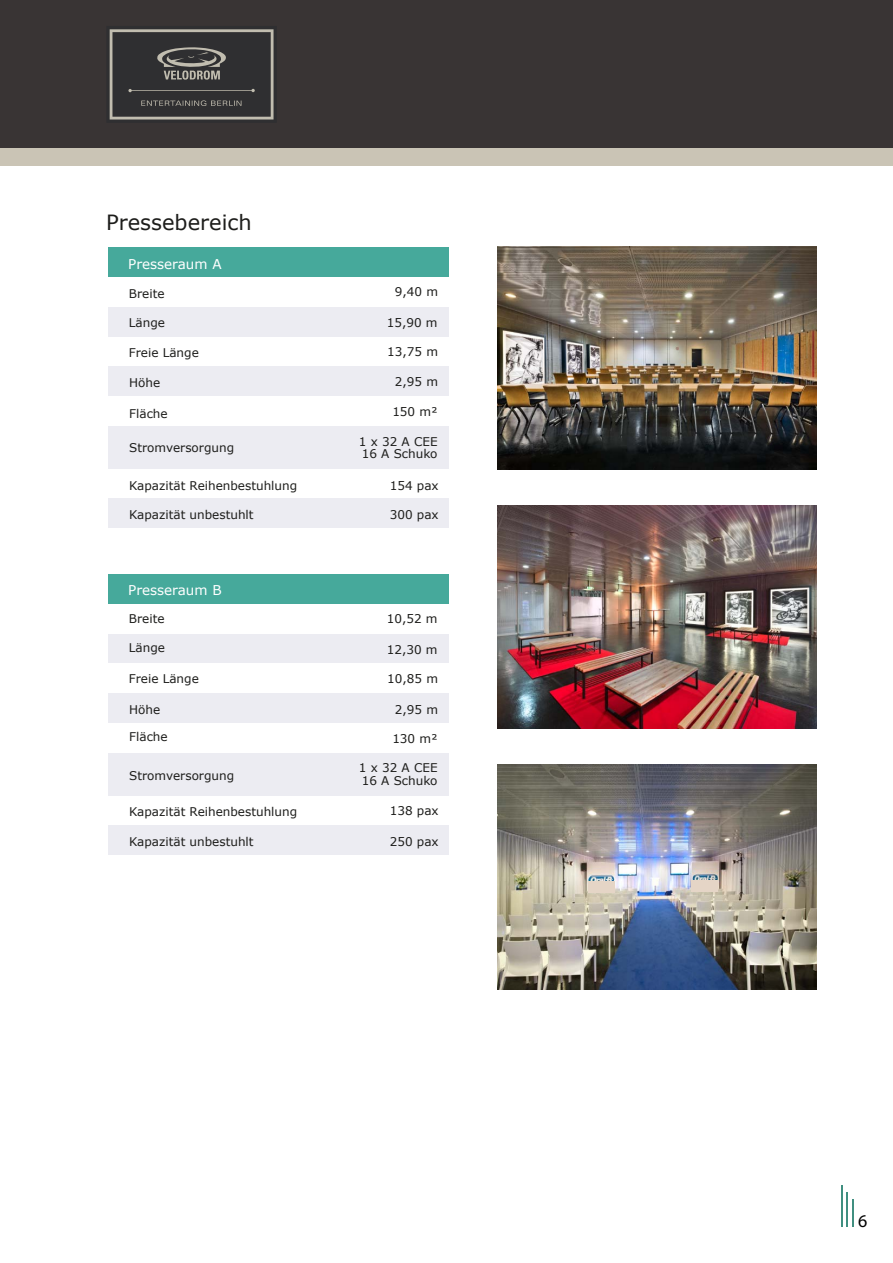
<style>
.page{position:relative;width:893px;height:1263px;background:#fff}
.page>*{position:absolute;margin:0;border:0;box-sizing:border-box;transform-origin:0 0}
.t1{font:21px "Verdana";color:#1d1d1b}
.t2{font:18px "Myriad Pro";color:#000}
.t3{font:13.5px "Verdana";color:#fff}
.t4{font:12px/12.8px "Verdana";color:#1d1d1b}
</style>
<div class="page">
<div style="left:108px;top:247px;width:340px;height:30px;background:#46a99b"></div>
<div style="left:108px;top:307px;width:340px;height:30px;background:#ececf2"></div>
<div style="left:108px;top:498px;width:340px;height:30px;background:#ececf2"></div>
<div style="left:108px;top:366px;width:340px;height:30px;background:#ececf2"></div>
<div style="left:108px;top:426px;width:340px;height:42px;background:#ececf2"></div>
<div style="left:108px;top:574px;width:340px;height:30px;background:#46a99b"></div>
<div style="left:108px;top:634px;width:340px;height:29px;background:#ececf2"></div>
<div style="left:108px;top:825px;width:340px;height:30px;background:#ececf2"></div>
<div style="left:108px;top:693px;width:340px;height:30px;background:#ececf2"></div>
<div style="left:108px;top:753px;width:340px;height:42px;background:#ececf2"></div>
<hr style="left:841px;top:1185px;width:1px;height:42px;background:#408f80">
<hr style="left:847px;top:1192px;width:1px;height:35px;background:#408f80">
<svg style="left:852px;top:1199px;width:1px;height:28px"></svg>
<img style="left:497px;top:247px;width:319px;height:223px">
<img style="left:497px;top:506px;width:319px;height:223px">
<img style="left:497px;top:765px;width:319px;height:225px">
<div style="left:588px;top:881px;width:26px;height:11px;background:#e5d5c6"></div>
<div style="left:691px;top:880px;width:27px;height:12px;background:#e5d5c6"></div>
<div style="left:0;top:0;width:893px;height:149px;background:#393434"></div>
<div style="left:0;top:149px;width:893px;height:17px;background:#cac4b5"></div>
<svg style="left:109px;top:29px;width:165px;height:91px"></svg>
<h1 class="t1" style="left:106px;top:208px;width:147px">Pressebereich</h1>
<p class="t3" style="left:128px;top:254px;width:95px">Presseraum A</p>
<p class="t4" style="left:129px;top:287px;width:37px">Breite</p>
<p class="t4" style="left:395px;top:286px;width:45px">9,40 m</p>
<p class="t4" style="left:129px;top:316px;width:38px">Länge</p>
<p class="t4" style="left:387px;top:316px;width:52px">15,90 m</p>
<p class="t4" style="left:129px;top:347px;width:71px">Freie Länge</p>
<p class="t4" style="left:387px;top:345px;width:52px">13,75 m</p>
<p class="t4" style="left:129px;top:376px;width:33px">Höhe</p>
<p class="t4" style="left:395px;top:375px;width:45px">2,95 m</p>
<p class="t4" style="left:129px;top:407px;width:40px">Fläche</p>
<p class="t4" style="left:392px;top:405px;width:47px">150 m²</p>
<p class="t4" style="left:129px;top:441px;width:106px">Stromversorgung</p>
<p class="t4" style="left:359px;top:435px;width:80px">1 x 32 A CEE<br>16 A Schuko</p>
<p class="t4" style="left:129px;top:479px;width:169px">Kapazität Reihenbestuhlung</p>
<p class="t4" style="left:129px;top:508px;width:126px">Kapazität unbestuhlt</p>
<p class="t4" style="left:390px;top:508px;width:50px">300 pax</p>
<p class="t4" style="left:390px;top:479px;width:50px">154 pax</p>
<p class="t3" style="left:128px;top:581px;width:95px">Presseraum B</p>
<p class="t4" style="left:129px;top:612px;width:37px">Breite</p>
<p class="t4" style="left:387px;top:612px;width:52px">10,52 m</p>
<p class="t4" style="left:129px;top:641px;width:38px">Länge</p>
<p class="t4" style="left:387px;top:643px;width:52px">12,30 m</p>
<p class="t4" style="left:129px;top:672px;width:71px">Freie Länge</p>
<p class="t4" style="left:387px;top:672px;width:52px">10,85 m</p>
<p class="t4" style="left:129px;top:703px;width:33px">Höhe</p>
<p class="t4" style="left:395px;top:703px;width:45px">2,95 m</p>
<p class="t4" style="left:129px;top:730px;width:40px">Fläche</p>
<p class="t4" style="left:392px;top:732px;width:47px">130 m²</p>
<p class="t4" style="left:129px;top:770px;width:106px">Stromversorgung</p>
<p class="t4" style="left:359px;top:761px;width:80px">1 x 32 A CEE<br>16 A Schuko</p>
<p class="t4" style="left:390px;top:804px;width:50px">138 pax</p>
<p class="t4" style="left:129px;top:805px;width:169px">Kapazität Reihenbestuhlung</p>
<p class="t4" style="left:129px;top:835px;width:126px">Kapazität unbestuhlt</p>
<p class="t4" style="left:390px;top:835px;width:50px">250 pax</p>
<h2 class="t2" style="left:858px;top:1210px;width:11px">6</h2>
</div>
